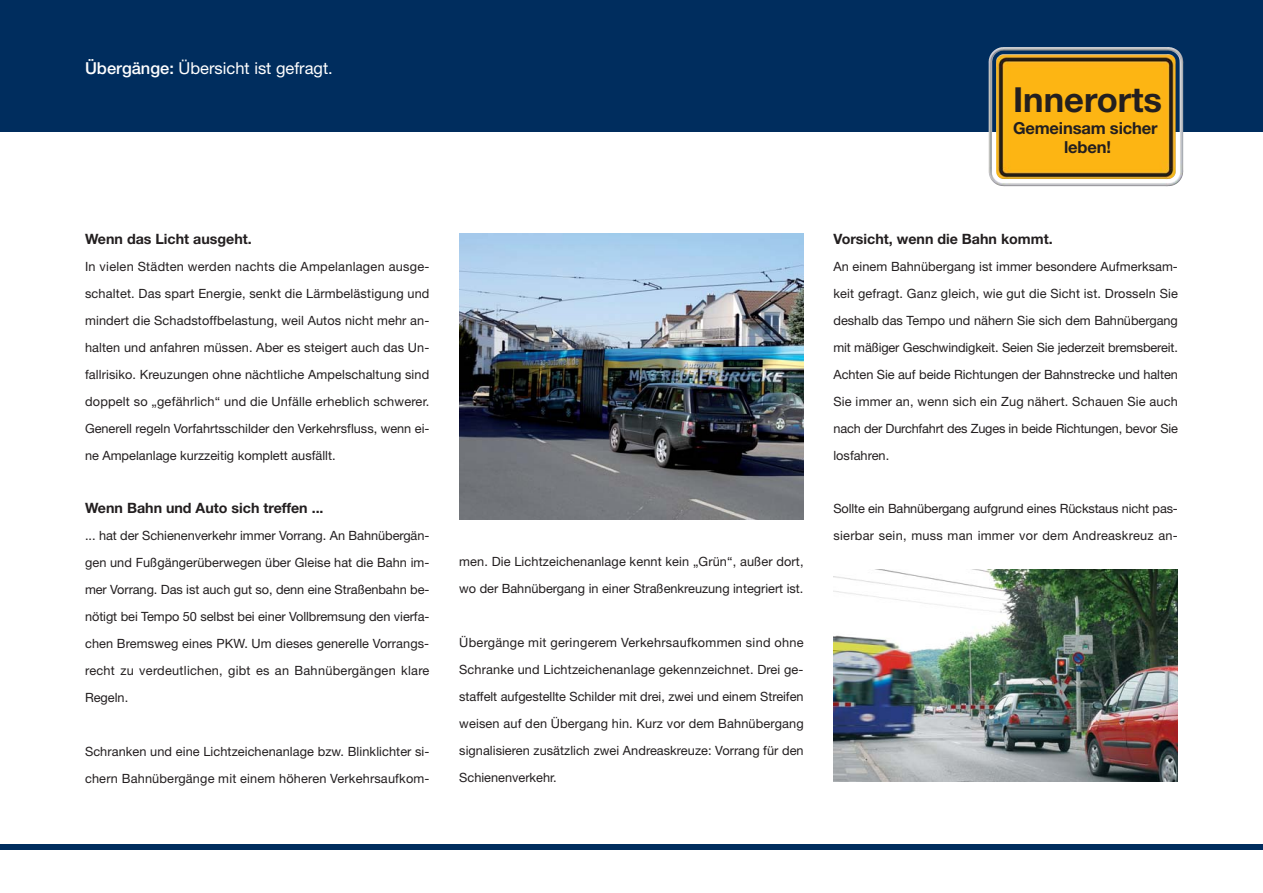
<style>
.page{position:relative;width:1263px;height:893px;background:#fff}
.page>*{position:absolute;margin:0;border:0;box-sizing:border-box;transform-origin:0 0}
.t1{font:700 34.5px "Helvetica Neue";color:#231f20}
.t2{font:700 16.65px/19.2px "Helvetica Neue";letter-spacing:-.01em;color:#231f20;text-align:center}
.t3{font:16.5px "Helvetica Neue";color:#fff}
.t4{font:700 14.25px "Helvetica Neue";color:#231f20}
.t5{font:12.75px/27px "Helvetica Neue";letter-spacing:.005em;color:#231f20;text-align:justify}
.s1{font-weight:500}
</style>
<div class="page">
<div style="left:0;top:0;width:1263px;height:132px;background:#002d5e"></div>
<img style="left:459px;top:234px;width:345px;height:286px">
<img style="left:1003px;top:47px;width:180px;height:134px">
<div style="left:0;top:844px;width:1263px;height:6px;background:#002d5e"></div>
<img style="left:833px;top:569px;width:345px;height:213px">
<p class="t3" style="left:85px;top:62px;width:249px"><span class="s1">Übergänge:</span> Übersicht ist gefragt.</p>
<h1 class="t1" style="left:1013px;top:88px;width:151px">Innerorts</h1>
<h2 class="t2" style="left:1013px;top:120px;width:146px">Gemeinsam sicher leben!</h2>
<p class="t4" style="left:85px;top:234px;width:168px">Wenn das Licht ausgeht.</p>
<p class="t5" style="left:85px;top:254px;width:346px">In vielen Städten werden nachts die Ampelanlagen ausge&shy;schaltet. Das spart Energie, senkt die Lärmbelästigung und mindert die Schadstoffbelastung, weil Autos nicht mehr an&shy;halten und anfahren müssen. Aber es steigert auch das Un&shy;fallrisiko. Kreuzungen ohne nächtliche Ampelschaltung sind doppelt so „gefährlich“ und die Unfälle erheblich schwerer.<br>Generell regeln Vorfahrtsschilder den Verkehrsfluss, wenn ei&shy;ne Ampelanlage kurzzeitig komplett ausfällt.</p>
<p class="t4" style="left:85px;top:502px;width:240px">Wenn Bahn und Auto sich treffen ...</p>
<p class="t5" style="left:85px;top:523px;width:346px">... hat der Schienenverkehr immer Vorrang. An Bahnübergän&shy;gen und Fußgängerüberwegen über Gleise hat die Bahn im&shy;mer Vorrang. Das ist auch gut so, denn eine Straßenbahn be&shy;nötigt bei Tempo 50 selbst bei einer Vollbremsung den vierfa&shy;chen Bremsweg eines PKW. Um dieses generelle Vorrangs&shy;recht zu verdeutlichen, gibt es an Bahnübergängen klare Regeln.</p>
<p class="t5" style="left:85px;top:739px;width:346px">Schranken und eine Lichtzeichenanlage bzw. Blinklichter si&shy;chern Bahnübergänge mit einem höheren Verkehrsaufkom-</p>
<p class="t5" style="left:459px;top:549px;width:346px">men. Die Lichtzeichenanlage kennt kein „Grün“, außer dort, wo der Bahnübergang in einer Straßenkreuzung integriert ist.</p>
<p class="t5" style="left:459px;top:630px;width:346px">Übergänge mit geringerem Verkehrsaufkommen sind ohne Schranke und Lichtzeichenanlage gekennzeichnet. Drei ge&shy;staffelt aufgestellte Schilder mit drei, zwei und einem Streifen weisen auf den Übergang hin. Kurz vor dem Bahnübergang signalisieren zusätzlich zwei Andreaskreuze: Vorrang für den Schienenverkehr.</p>
<p class="t4" style="left:833px;top:234px;width:221px">Vorsicht, wenn die Bahn kommt.</p>
<p class="t5" style="left:833px;top:254px;width:346px">An einem Bahnübergang ist immer besondere Aufmerksam&shy;keit gefragt. Ganz gleich, wie gut die Sicht ist. Drosseln Sie deshalb das Tempo und nähern Sie sich dem Bahn über gang mit mäßiger Ge schwin digkeit. Seien Sie jederzeit bremsbereit.<br>Achten Sie auf beide Richtungen der Bahnstrecke und halten Sie immer an, wenn sich ein Zug nähert. Schauen Sie auch nach der Durchfahrt des Zuges in beide Richtungen, bevor Sie losfahren.</p>
<p class="t5" style="left:833px;top:496px;width:346px">Sollte ein Bahnübergang aufgrund eines Rückstaus nicht pas&shy;sierbar sein, muss man immer vor dem Andreaskreuz an -</p>
</div>
